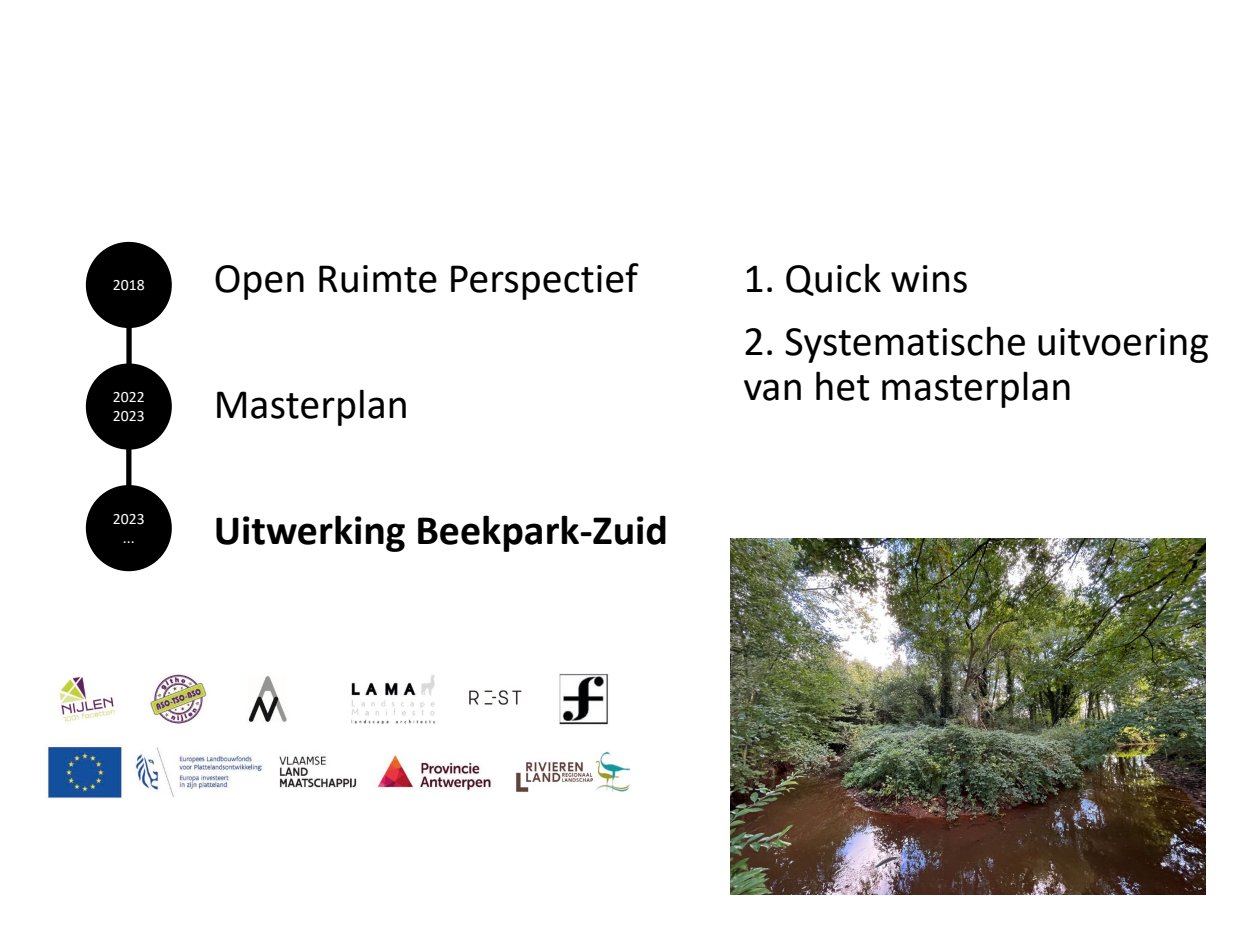
<style>
.page{position:relative;width:1260px;height:945px;background:#fff}
.page>*{position:absolute;margin:0;border:0;box-sizing:border-box;transform-origin:0 0}
.t1{font:42px/45.3px "Calibri";color:#000}
.t2{font:700 42px "Calibri";color:#000}
.t3{font:15.75px/18.9px "Calibri";color:#fff}
</style>
<div class="page">
<div style="left:126px;top:303px;width:6px;height:103px;background:#000"></div>
<div style="left:126px;top:449px;width:5px;height:102px;background:#000"></div>
<div style="left:87px;top:364px;width:84px;height:85px;background:#000;border-radius:50%"></div>
<div style="left:86px;top:363px;width:86px;height:87px;border:2px solid #000;border-radius:50%"></div>
<div style="left:87px;top:486px;width:84px;height:84px;background:#000;border-radius:50%"></div>
<div style="left:86px;top:485px;width:86px;height:86px;border:2px solid #000;border-radius:50%"></div>
<div style="left:87px;top:243px;width:84px;height:84px;background:#000;border-radius:50%"></div>
<div style="left:86px;top:242px;width:86px;height:86px;border:2px solid #000;border-radius:50%"></div>
<img style="left:731px;top:538px;width:475px;height:357px">
<img style="left:59px;top:673px;width:550px;height:52px">
<img style="left:45px;top:746px;width:584px;height:53px">
<p class="t3" style="left:113px;top:275px;width:33px">2018</p>
<p class="t3" style="left:113px;top:387px;width:33px">2022<br>2023</p>
<p class="t3" style="left:113px;top:509px;width:33px;text-align:center">2023 ...</p>
<p class="t1" style="left:214px;top:254px;width:426px">Open Ruimte Perspectief</p>
<p class="t1" style="left:214px;top:380px;width:197px">Masterplan</p>
<p class="t2" style="left:214px;top:500px;width:456px">Uitwerking Beekpark-Zuid</p>
<p class="t1" style="left:743px;top:254px;width:227px">1. Quick wins</p>
<p class="t1" style="left:743px;top:317px;width:468px">2. Systematische uitvoering van het masterplan</p>
</div>
